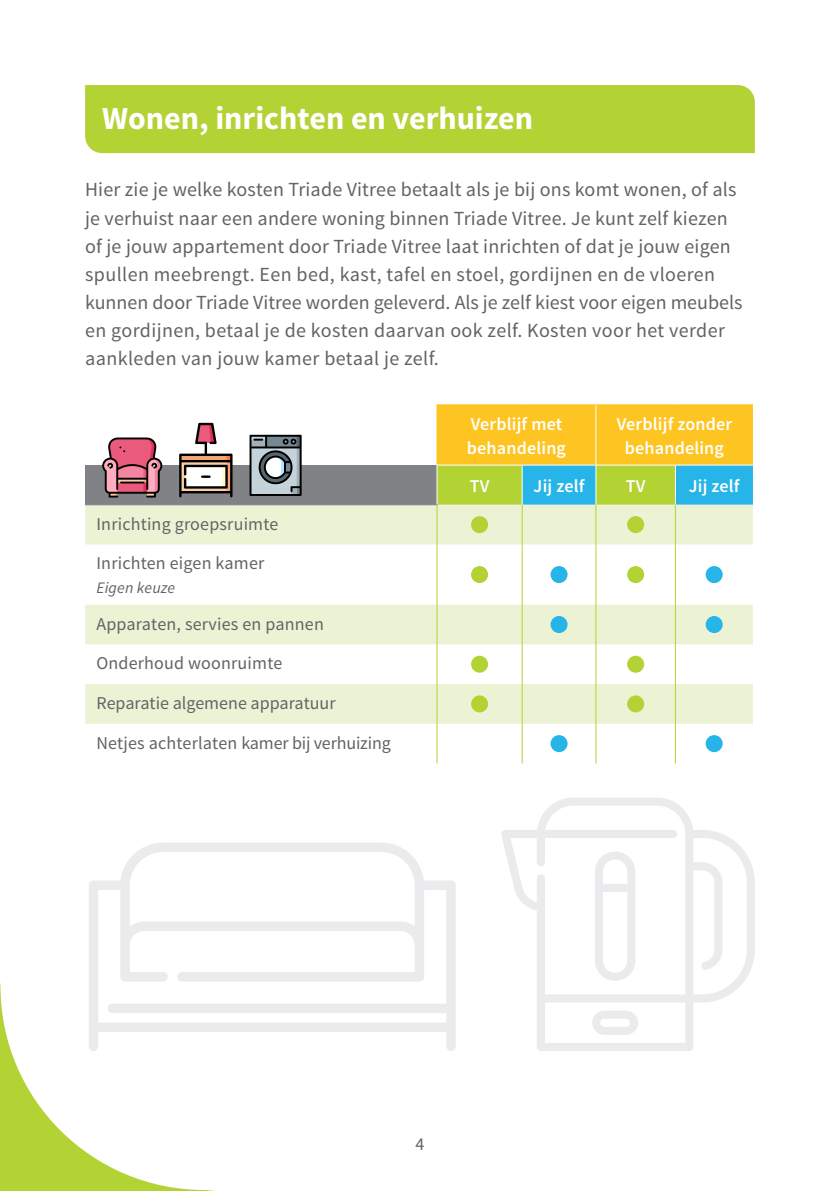
<style>
.page{position:relative;width:840px;height:1191px;background:#fff}
.page>*{position:absolute;margin:0;border:0;box-sizing:border-box;transform-origin:0 0}
.t1{font:700 32px "Source Sans Pro";color:#fff}
.t2{font:20px/28px "Source Sans Pro";letter-spacing:.01em;color:#636366}
.t3{font:18px "Source Sans Pro";letter-spacing:.01em;color:#636366}
.t4{font:600 18px/24px "Source Sans Pro";letter-spacing:.01em;color:#fff}
.t5{font:italic 16px "Source Sans Pro";letter-spacing:.01em;color:#636366}
</style>
<div class="page">
<svg style="left:0;top:982px;width:215px;height:209px"></svg>
<svg style="left:89px;top:843px;width:366px;height:208px"></svg>
<div style="left:85px;top:85px;width:669px;height:68px;background:#b3d234"></div>
<div style="left:85px;top:465px;width:352px;height:40px;background:#808285"></div>
<svg style="left:437px;top:405px;width:315px;height:100px;background:#c6c44d"></svg>
<svg style="left:85px;top:505px;width:667px;height:219px;fill:#ecf3d4"></svg>
<hr style="left:595px;top:405px;width:1px;height:59px;background:#fff">
<hr style="left:436px;top:465px;width:1px;height:39px;background:#fff">
<hr style="left:521px;top:465px;width:1px;height:40px;background:#fff">
<hr style="left:595px;top:465px;width:1px;height:40px;background:#fff">
<hr style="left:674px;top:465px;width:1px;height:40px;background:#fff">
<hr style="left:436px;top:505px;width:1px;height:39px;background:#b3d234">
<hr style="left:521px;top:505px;width:1px;height:39px;background:#b3d234">
<hr style="left:595px;top:505px;width:1px;height:39px;background:#b3d234">
<hr style="left:674px;top:505px;width:1px;height:39px;background:#b3d234">
<hr style="left:436px;top:544px;width:1px;height:60px;background:#b3d234">
<hr style="left:521px;top:544px;width:1px;height:60px;background:#b3d234">
<hr style="left:595px;top:544px;width:1px;height:60px;background:#b3d234">
<hr style="left:674px;top:544px;width:1px;height:60px;background:#b3d234">
<hr style="left:436px;top:604px;width:1px;height:40px;background:#b3d234">
<hr style="left:521px;top:604px;width:1px;height:40px;background:#b3d234">
<hr style="left:595px;top:604px;width:1px;height:40px;background:#b3d234">
<hr style="left:674px;top:604px;width:1px;height:40px;background:#b3d234">
<hr style="left:436px;top:644px;width:1px;height:40px;background:#b3d234">
<hr style="left:521px;top:644px;width:1px;height:40px;background:#b3d234">
<hr style="left:595px;top:644px;width:1px;height:40px;background:#b3d234">
<hr style="left:674px;top:644px;width:1px;height:40px;background:#b3d234">
<hr style="left:436px;top:684px;width:1px;height:40px;background:#b3d234">
<hr style="left:521px;top:684px;width:1px;height:40px;background:#b3d234">
<hr style="left:595px;top:684px;width:1px;height:40px;background:#b3d234">
<hr style="left:674px;top:684px;width:1px;height:40px;background:#b3d234">
<hr style="left:436px;top:724px;width:1px;height:39px;background:#b3d234">
<hr style="left:521px;top:724px;width:1px;height:39px;background:#b3d234">
<hr style="left:595px;top:724px;width:1px;height:39px;background:#b3d234">
<hr style="left:674px;top:724px;width:1px;height:39px;background:#b3d234">
<hr style="left:436px;top:404px;width:86px;height:1px;background:#fec422">
<hr style="left:436px;top:405px;width:1px;height:59px;background:#fec422">
<hr style="left:522px;top:404px;width:73px;height:1px;background:#fec422">
<hr style="left:595px;top:404px;width:80px;height:1px;background:#fec422">
<hr style="left:675px;top:404px;width:77px;height:1px;background:#fec422">
<hr style="left:436px;top:464px;width:86px;height:1px;background:#fff">
<hr style="left:522px;top:464px;width:73px;height:1px;background:#fff">
<hr style="left:595px;top:464px;width:80px;height:1px;background:#fff">
<hr style="left:675px;top:464px;width:77px;height:1px;background:#fff">
<div style="left:471px;top:516px;width:17px;height:17px;background:#b3d234;border-radius:50%"></div>
<div style="left:626px;top:516px;width:17px;height:17px;background:#b3d234;border-radius:50%"></div>
<div style="left:471px;top:566px;width:17px;height:17px;background:#b3d234;border-radius:50%"></div>
<div style="left:550px;top:566px;width:17px;height:17px;background:#27b4e8;border-radius:50%"></div>
<div style="left:626px;top:566px;width:17px;height:17px;background:#b3d234;border-radius:50%"></div>
<div style="left:705px;top:566px;width:17px;height:17px;background:#27b4e8;border-radius:50%"></div>
<div style="left:550px;top:616px;width:17px;height:17px;background:#27b4e8;border-radius:50%"></div>
<div style="left:705px;top:616px;width:17px;height:17px;background:#27b4e8;border-radius:50%"></div>
<div style="left:471px;top:655px;width:17px;height:17px;background:#b3d234;border-radius:50%"></div>
<div style="left:626px;top:655px;width:17px;height:17px;background:#b3d234;border-radius:50%"></div>
<div style="left:471px;top:695px;width:17px;height:17px;background:#b3d234;border-radius:50%"></div>
<div style="left:626px;top:695px;width:17px;height:17px;background:#b3d234;border-radius:50%"></div>
<div style="left:550px;top:735px;width:17px;height:17px;background:#27b4e8;border-radius:50%"></div>
<div style="left:705px;top:735px;width:17px;height:17px;background:#27b4e8;border-radius:50%"></div>
<svg style="left:179px;top:423px;width:53px;height:74px"></svg>
<svg style="left:102px;top:437px;width:60px;height:60px"></svg>
<hr style="left:120px;top:481px;width:24px;height:2px;background:#000">
<svg style="left:249px;top:435px;width:52px;height:61px;background:#7c868b"></svg>
<svg style="left:501px;top:798px;width:253px;height:253px"></svg>
<svg style="left:594px;top:851px;width:41px;height:130px"></svg>
<h1 class="t1" style="left:102px;top:98px;width:432px">Wonen, inrichten en verhuizen</h1>
<p class="t2" style="left:85px;top:176px;width:658px">Hier zie je welke kosten Triade Vitree betaalt als je bij ons komt wonen, of als je verhuist naar een andere woning binnen Triade Vitree. Je kunt zelf kiezen of je jouw appartement door Triade Vitree laat inrichten of dat je jouw eigen spullen meebrengt. Een bed, kast, tafel en stoel, gordijnen en de vloeren kunnen door Triade Vitree worden geleverd. Als je zelf kiest voor eigen meubels en gordijnen, betaal je de kosten daarvan ook zelf. Kosten voor het verder aankleden van jouw kamer betaal je zelf.</p>
<p class="t3" style="left:96px;top:512px;width:183px">Inrichting groepsruimte</p>
<p class="t3" style="left:96px;top:552px;width:169px">Inrichten eigen kamer</p>
<p class="t5" style="left:96px;top:578px;width:80px">Eigen keuze</p>
<p class="t3" style="left:96px;top:612px;width:229px">Apparaten, servies en pannen</p>
<p class="t3" style="left:96px;top:652px;width:187px">Onderhoud woonruimte</p>
<p class="t3" style="left:96px;top:692px;width:240px">Reparatie algemene apparatuur</p>
<p class="t3" style="left:96px;top:731px;width:295px">Netjes achterlaten kamer bij verhuizing</p>
<p class="t4" style="left:466px;top:412px;width:100px">Verblijf met behandeling</p>
<p class="t4" style="left:616px;top:412px;width:117px;text-align:center">Verblijf zonder behandeling</p>
<p class="t4" style="left:469px;top:474px;width:21px">TV</p>
<p class="t4" style="left:533px;top:474px;width:52px">Jij zelf</p>
<p class="t4" style="left:625px;top:474px;width:21px">TV</p>
<p class="t4" style="left:688px;top:474px;width:52px">Jij zelf</p>
<p class="t3" style="left:415px;top:1132px;width:10px">4</p>
</div>
